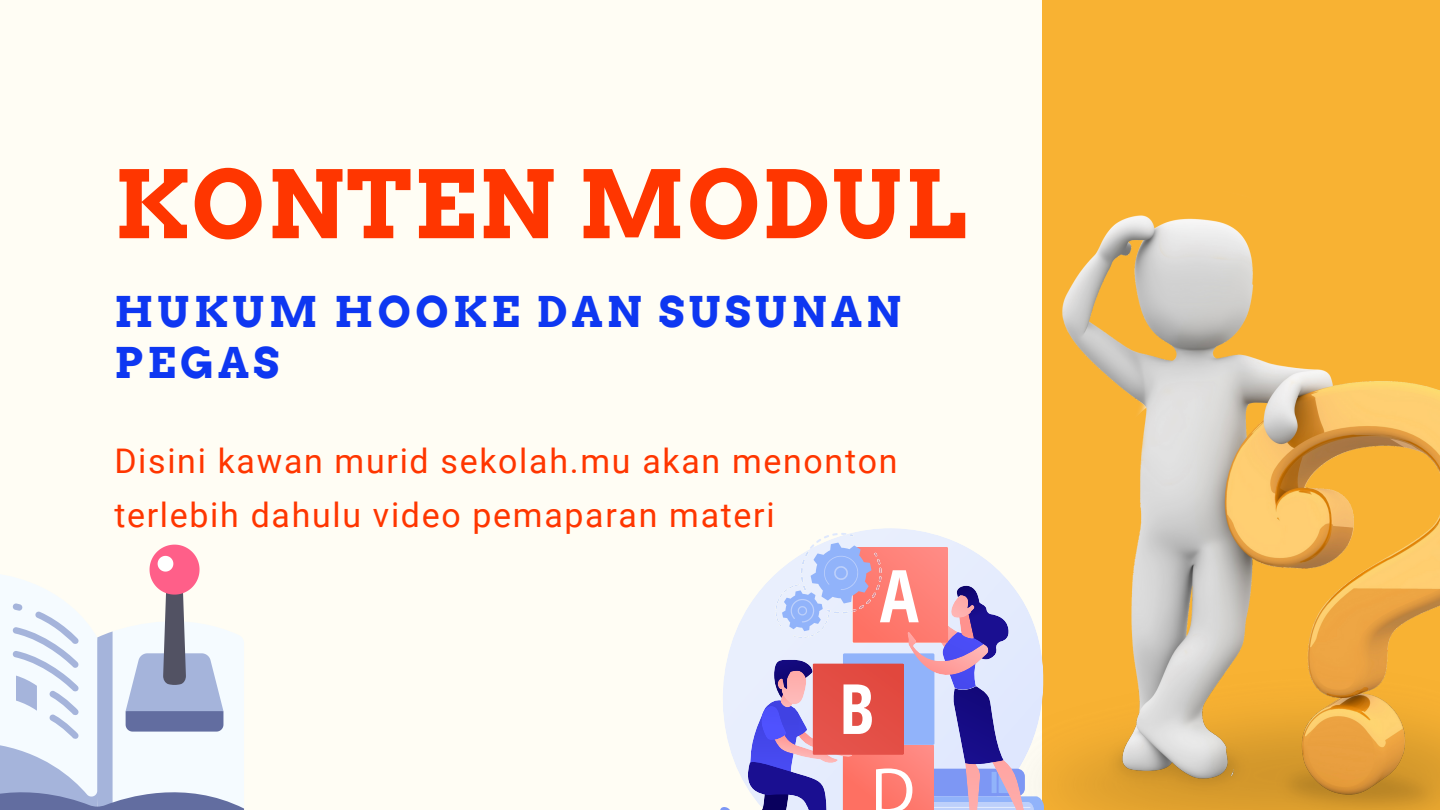
<style>
.page{position:relative;width:1440px;height:810px;background:#fffdf4}
.page>*{position:absolute;margin:0;border:0;box-sizing:border-box;transform-origin:0 0}
.t1{font:700 93.4px "Arvo";letter-spacing:.02em;color:#ff3600}
.t2{font:700 42.3px/50.4px "Arvo";letter-spacing:.1em;color:#0e37f1}
.t3{font:33.9px/54.2px "Roboto";letter-spacing:.05em;color:#ff3600}
</style>
<div class="page">
<div style="left:1042px;top:0;width:398px;height:810px;background:#f8b233"></div>
<img style="left:1055px;top:215px;width:385px;height:595px">
<svg style="left:0;top:545px;width:244px;height:265px"></svg>
<svg style="left:720px;top:533px;width:324px;height:277px"></svg>
<p class="t1" style="left:114px;top:149px;width:853px">KONTEN MODUL</p>
<p class="t2" style="left:114px;top:287px;width:788px">HUKUM HOOKE DAN SUSUNAN<br>PEGAS</p>
<p class="t3" style="left:114px;top:434px;width:785px">Disini kawan murid sekolah.mu akan menonton terlebih dahulu video pemaparan materi</p>
</div>
